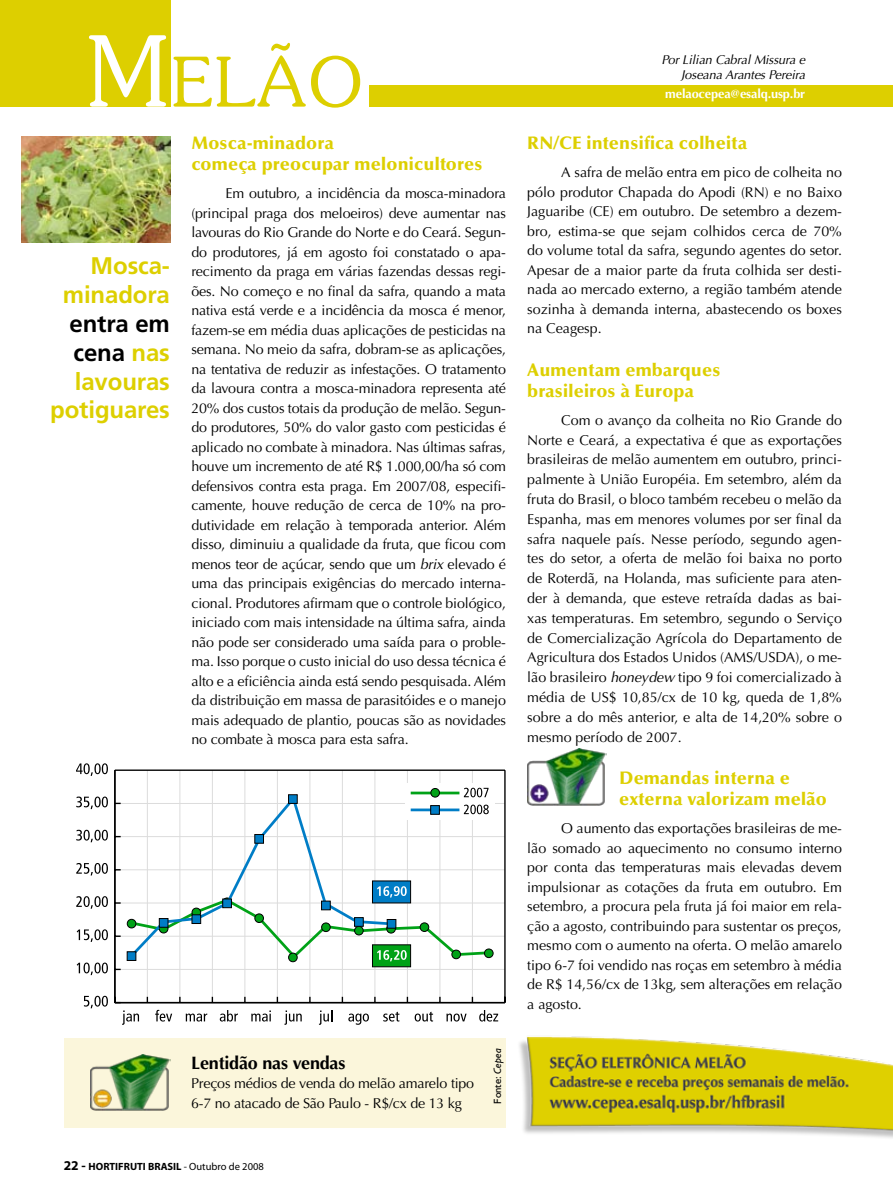
<style>
.page{position:relative;width:893px;height:1191px;background:#fff}
.page>*{position:absolute;margin:0;border:0;box-sizing:border-box;transform-origin:0 0}
.t1{font:300 68.25px "Souvenir";color:#ddcf00}
.t2{font:700 24px/28.8px "Frutiger";letter-spacing:-.005em;color:#ddcf00;text-align:right}
.t3{font:900 18px/21px "Optima";letter-spacing:.015em;color:#ddcf00}
.t4{font:700 18px "Optima";letter-spacing:-.01em;color:#000}
.t5{font:14.25px/19.5px "Optima";color:#000;text-align:justify}
.t6{font:italic 12.75px/15px "Optima";letter-spacing:-.01em;color:#000;text-align:right}
.t7{font:700 12.75px "Optima";letter-spacing:-.01em;color:#fff}
.t8{font:700 10.5px "Myriad Pro";color:#000}
.t9{font:10.5px "Humanist 521 BT";color:#000}
.s1{font-size:97.5px;color:#fff}
.s2{color:#000}
.s3{font-style:italic}
.s4{font-size:13.5px}
.s5{font-weight:400}
</style>
<div class="page">
<div style="left:64px;top:1038px;width:442px;height:89px;background:#fbf6db"></div>
<hr style="left:115px;top:836px;width:390px;height:1px;background:#dcdcdc">
<hr style="left:147px;top:770px;width:1px;height:232px;background:#dcdcdc">
<hr style="left:180px;top:770px;width:1px;height:232px;background:#dcdcdc">
<hr style="left:212px;top:770px;width:1px;height:232px;background:#dcdcdc">
<hr style="left:245px;top:770px;width:1px;height:232px;background:#dcdcdc">
<hr style="left:277px;top:770px;width:1px;height:232px;background:#dcdcdc">
<hr style="left:310px;top:770px;width:1px;height:232px;background:#dcdcdc">
<hr style="left:342px;top:770px;width:1px;height:232px;background:#dcdcdc">
<hr style="left:375px;top:770px;width:1px;height:232px;background:#dcdcdc">
<hr style="left:407px;top:770px;width:1px;height:232px;background:#dcdcdc">
<hr style="left:440px;top:770px;width:1px;height:232px;background:#dcdcdc">
<hr style="left:472px;top:770px;width:1px;height:232px;background:#dcdcdc">
<hr style="left:115px;top:969px;width:390px;height:1px;background:#dcdcdc">
<hr style="left:115px;top:936px;width:390px;height:1px;background:#dcdcdc">
<hr style="left:115px;top:902px;width:390px;height:1px;background:#dcdcdc">
<hr style="left:115px;top:869px;width:390px;height:1px;background:#dcdcdc">
<hr style="left:115px;top:803px;width:390px;height:1px;background:#dcdcdc">
<hr style="left:115px;top:769px;width:390px;height:2px;background:#000">
<hr style="left:504px;top:770px;width:2px;height:232px;background:#000">
<hr style="left:115px;top:1002px;width:390px;height:1px;background:#000">
<hr style="left:114px;top:770px;width:2px;height:232px;background:#000">
<svg style="left:122px;top:1010px;width:17px;height:14px"></svg>
<svg style="left:155px;top:1009px;width:17px;height:12px"></svg>
<svg style="left:186px;top:1013px;width:21px;height:8px"></svg>
<svg style="left:220px;top:1010px;width:18px;height:11px"></svg>
<svg style="left:251px;top:1010px;width:20px;height:11px"></svg>
<svg style="left:284px;top:1010px;width:18px;height:14px"></svg>
<svg style="left:319px;top:1010px;width:13px;height:14px"></svg>
<svg style="left:348px;top:1013px;width:21px;height:11px"></svg>
<svg style="left:383px;top:1011px;width:16px;height:10px"></svg>
<svg style="left:415px;top:1011px;width:18px;height:10px"></svg>
<svg style="left:446px;top:1013px;width:21px;height:8px"></svg>
<svg style="left:479px;top:1010px;width:19px;height:11px"></svg>
<div style="left:405px;top:783px;width:90px;height:37px;background:#fff"></div>
<hr style="left:411px;top:791px;width:48px;height:3px;background:#00a217">
<svg style="left:464px;top:787px;width:24px;height:10px"></svg>
<hr style="left:411px;top:808px;width:48px;height:3px;background:#007dc6">
<div style="left:430px;top:805px;width:10px;height:9px;background:#007dc6;border:1px solid #000"></div>
<svg style="left:464px;top:804px;width:25px;height:10px"></svg>
<div style="left:431px;top:788px;width:8px;height:9px;background:#00a217;border-radius:50%"></div>
<div style="left:430px;top:788px;width:10px;height:9px;border:1px solid #000;border-radius:50%"></div>
<div style="left:288px;top:952px;width:10px;height:10px;border:1px solid #000;border-radius:50%"></div>
<div style="left:484px;top:948px;width:9px;height:10px;border:1px solid #000;border-radius:50%"></div>
<svg style="left:127px;top:793px;width:267px;height:93px"></svg>
<div style="left:372px;top:944px;width:39px;height:23px;background:#00a217;border:1px solid #000"></div>
<div style="left:254px;top:834px;width:10px;height:9px;background:#007dc6;border:1px solid #000"></div>
<svg style="left:84px;top:995px;width:24px;height:13px"></svg>
<svg style="left:77px;top:962px;width:31px;height:13px"></svg>
<svg style="left:77px;top:929px;width:31px;height:13px"></svg>
<svg style="left:76px;top:896px;width:32px;height:12px"></svg>
<svg style="left:76px;top:863px;width:32px;height:12px"></svg>
<svg style="left:76px;top:829px;width:32px;height:13px"></svg>
<svg style="left:76px;top:763px;width:32px;height:13px"></svg>
<svg style="left:76px;top:796px;width:32px;height:13px"></svg>
<div style="left:289px;top:794px;width:8px;height:9px;background:#007dc6"></div>
<div style="left:288px;top:794px;width:10px;height:9px;border:1px solid #000"></div>
<div style="left:372px;top:880px;width:39px;height:23px;background:linear-gradient(to right,#007dc6,#007dc6)"></div>
<svg style="left:127px;top:886px;width:365px;height:75px"></svg>
<div style="left:321px;top:900px;width:10px;height:10px;background:#007dc6;border:1px solid #000"></div>
<div style="left:354px;top:917px;width:10px;height:9px;background:#007dc6;border:1px solid #000"></div>
<div style="left:387px;top:919px;width:9px;height:9px;background:#007dc6;border:1px solid #000"></div>
<img style="left:91px;top:1054px;width:79px;height:56px">
<img style="left:21px;top:136px;width:149px;height:107px">
<div style="left:0;top:0;width:170px;height:106px;background:#ddcf00"></div>
<div style="left:369px;top:85px;width:524px;height:21px;background:#ddcf00"></div>
<img style="left:519px;top:1036px;width:374px;height:102px">
<img style="left:527px;top:749px;width:79px;height:56px">
<h1 class="t1" style="left:86px;top:40px;width:279px"><span class="s1">M</span>elão</h1>
<h2 class="t2" style="left:63px;top:251px;width:109px">M osca&shy;minadora</h2>
<h2 class="t2" style="left:50px;top:309px;width:121px"><span class="s2">entra em cena</span> nas lavouras potiguares</h2>
<p class="t3" style="left:191px;top:133px;width:293px">Mosca-minadora<br>começa preocupar melonicultores</p>
<p class="t5" style="left:191px;top:184px;width:316px;text-indent:34px">Em outubro, a incidência da mosca-minadora (principal praga dos meloeiros) deve aumentar nas lavouras do Rio Grande do Norte e do Ceará. Segun&shy;do produtores, já em agosto foi constatado o apa&shy;recimento da praga em várias fazendas dessas regi&shy;ões. No começo e no final da safra, quando a mata nativa está verde e a incidência da mosca é menor, fazem-se em média duas aplicações de pesticidas na semana. No meio da safra, dobram-se as aplicações, na tentativa de reduzir as infestações. O tratamento da lavoura contra a mosca-minadora representa até 20% dos custos totais da produção de melão. Segun&shy;do produtores, 50% do valor gasto com pesticidas é aplicado no combate à minadora. Nas últimas safras, houve um incremento de até R$ 1.000,00/ha só com defensivos contra esta praga. Em 2007/08, especifi&shy;camente, houve redução de cerca de 10% na pro&shy;dutividade em relação à temporada anterior. Além disso, diminuiu a qualidade da fruta, que ficou com menos teor de açúcar, sendo que um <span class="s3">brix</span> elevado é uma das principais exigências do mercado interna&shy;cional. Produtores afirmam que o controle biológico, iniciado com mais intensidade na última safra, ainda não pode ser considerado uma saída para o proble&shy;ma. Isso porque o custo inicial do uso dessa técnica é alto e a eficiência ainda está sendo pesquisada. Além da distribuição em massa de parasitóides e o manejo mais adequado de plantio, poucas são as novidades no combate à mosca para esta safra.</p>
<p class="t4" style="left:191px;top:1052px;width:156px">Lentidão nas vendas</p>
<p class="t5" style="left:191px;top:1073px;width:284px">Preços médios de venda do melão amarelo tipo<br>6-7 no atacado de São Paulo - R$/cx de 13 kg</p>
<p class="t9" style="left:491px;top:1103px;width:57px;rotate:-90deg">Fonte: <span class="s3">Cepea</span></p>
<p class="t8" style="left:64px;top:1159px;width:202px"><span class="s4">22 -</span> HORTIFRUTI BRASIL <span class="s5">- Outubro de 2008</span></p>
<p class="t6" style="left:661px;top:53px;width:145px">Por Lilian Cabral Missura e<br>Joseana Arantes Pereira</p>
<p class="t7" style="left:665px;top:87px;width:141px">melaocepea@esalq.usp.br</p>
<p class="t3" style="left:527px;top:133px;width:221px">RN/CE intensifica colheita</p>
<p class="t5" style="left:527px;top:163px;width:316px;text-indent:34px">A safra de melão entra em pico de colheita no pólo produtor Chapada do Apodi (RN) e no Baixo Jaguaribe (CE) em outubro. De setembro a dezem&shy;bro, estima-se que sejam colhidos cerca de 70% do volume total da safra, segundo agentes do setor.<br>Apesar de a maior parte da fruta colhida ser desti&shy;nada ao mercado externo, a região também atende sozinha à demanda interna, abastecendo os boxes na Ceagesp.</p>
<p class="t3" style="left:527px;top:359px;width:195px">Aumentam embarques brasileiros à Europa</p>
<p class="t5" style="left:527px;top:410px;width:316px;text-indent:34px">Com o avanço da colheita no Rio Grande do Norte e Ceará, a expectativa é que as exportações brasileiras de melão aumentem em outubro, princi&shy;palmente à União Européia. Em setembro, além da fruta do Brasil, o bloco também recebeu o melão da Espanha, mas em menores volumes por ser final da safra naquele país. Nesse período, segundo agen&shy;tes do setor, a oferta de melão foi baixa no porto de Roterdã, na Holanda, mas suficiente para aten&shy;der à demanda, que esteve retraída dadas as bai&shy;xas temperaturas. Em setembro, segundo o Serviço de Comercialização Agrícola do Departamento de Agricultura dos Estados Unidos (AMS/USDA), o me&shy;lão brasileiro <span class="s3">honeydew</span> tipo 9 foi comercializado à média de US$ 10,85/cx de 10 kg, queda de 1,8% sobre a do mês anterior, e alta de 14,20% sobre o mesmo período de 2007.</p>
<p class="t3" style="left:619px;top:767px;width:209px">Demandas interna e externa valorizam melão</p>
<p class="t5" style="left:527px;top:818px;width:316px;text-indent:34px">O aumento das exportações brasileiras de me&shy;lão somado ao aquecimento no consumo interno por conta das temperaturas mais elevadas devem impulsionar as cotações da fruta em outubro. Em setembro, a procura pela fruta já foi maior em rela&shy;ção a agosto, contribuindo para sustentar os preços, mesmo com o aumento na oferta. O melão amarelo tipo 6-7 foi vendido nas roças em setembro à média de R$ 14,56/cx de 13kg, sem alterações em relação a agosto.</p>
</div>
